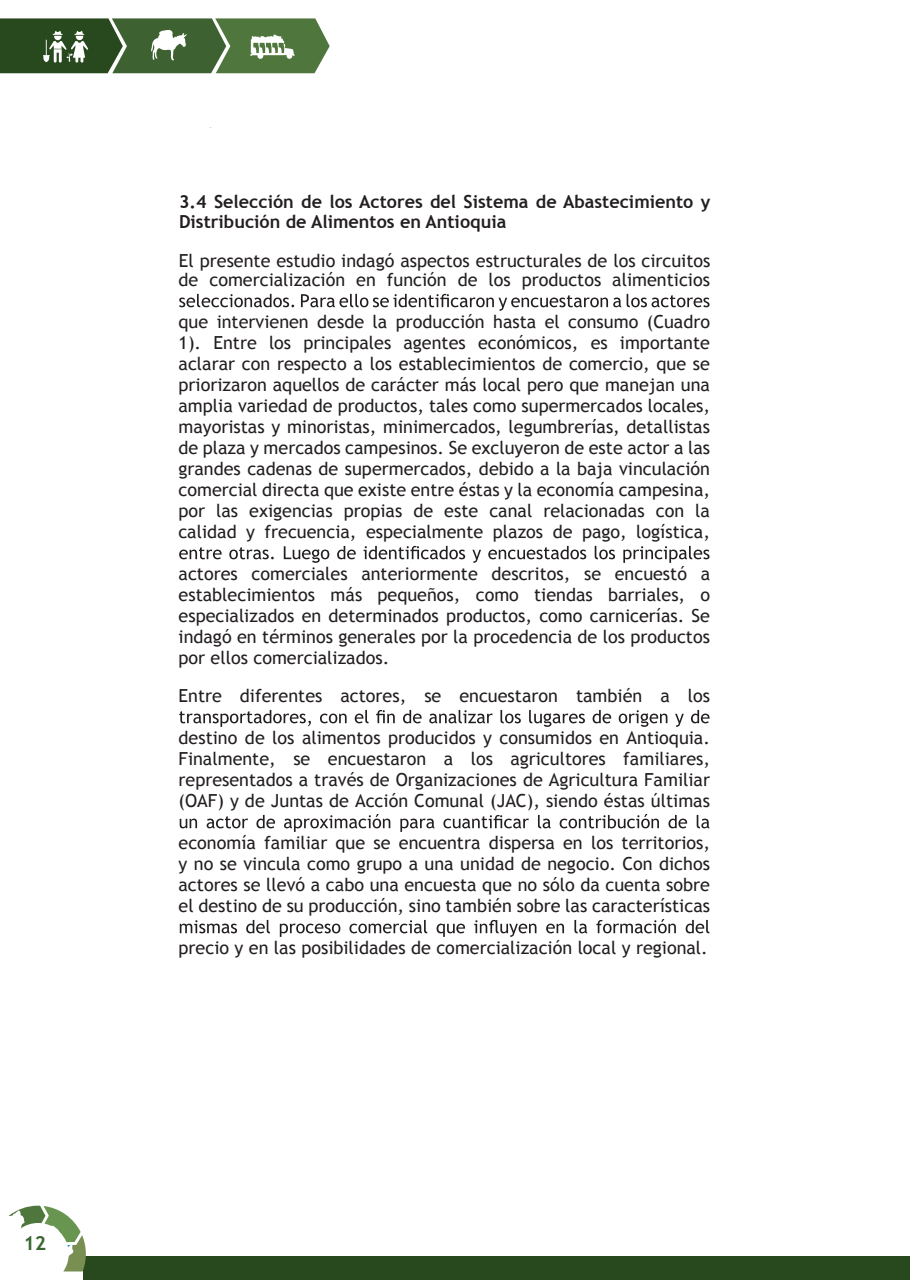
<style>
.page{position:relative;width:910px;height:1280px;background:#fff}
.page>*{position:absolute;margin:0;border:0;box-sizing:border-box;transform-origin:0 0}
.t1{font:700 19.5px "Trebuchet MS";color:#3a6631}
.t2{font:18px/21px "Trebuchet MS";color:#231f20;text-align:justify}
.t3{font:700 18px/19.8px "Trebuchet MS";color:#231f20}
</style>
<div class="page">
<div style="left:83px;top:1257px;width:818px;height:23px;background:#28481e"></div>
<svg style="left:0;top:18px;width:330px;height:55px;background:#56744a"></svg>
<svg style="left:8px;top:1206px;width:78px;height:65px"></svg>
<div style="left:901px;top:1257px;width:9px;height:23px;background:#28481e"></div>
<svg style="left:179px;top:294px;width:530px;height:17px"></svg>
<svg style="left:179px;top:546px;width:530px;height:17px"></svg>
<svg style="left:179px;top:710px;width:531px;height:17px"></svg>
<svg style="left:180px;top:814px;width:529px;height:18px"></svg>
<svg style="left:180px;top:919px;width:529px;height:18px"></svg>
<p class="t1" style="left:23px;top:1230px;width:24px">12</p>
<p class="t3" style="left:179px;top:192px;width:533px">3.4 Selección de los Actores del Sistema de Abastecimiento y<br>Distribución de Alimentos en Antioquia</p>
<p class="t2" style="left:179px;top:250px;width:533px">El presente estudio indagó aspectos estructurales de los circuitos</p>
<p class="t2" style="left:179px;top:269px;width:533px">de comercialización en función de los productos alimenticios</p>
<p class="t2" style="left:178px;top:311px;width:533px">que intervienen desde la producción hasta el consumo (Cuadro 1). Entre los principales agentes económicos, es importante aclarar con respecto a los establecimientos de comercio, que se priorizaron aquellos de carácter más local pero que manejan una amplia variedad de productos, tales como supermercados locales, mayoristas y minoristas, minimercados, legumbrerías, detallistas de plaza y mercados campesinos. Se excluyeron de este actor a las grandes cadenas de supermercados, debido a la baja vinculación comercial directa que existe entre éstas y la economía campesina, por las exigencias propias de este canal relacionadas con la calidad y frecuencia, especialmente plazos de pago, logística,</p>
<p class="t2" style="left:179px;top:563px;width:533px">actores comerciales anteriormente descritos, se encuestó a establecimientos más pequeños, como tiendas barriales, o especializados en determinados productos, como carnicerías. Se indagó en términos generales por la procedencia de los productos por ellos comercializados.</p>
<p class="t2" style="left:179px;top:686px;width:533px">Entre diferentes actores, se encuestaron también a los</p>
<p class="t2" style="left:179px;top:727px;width:533px">destino de los alimentos producidos y consumidos en Antioquia.<br>Finalmente, se encuestaron a los agricultores familiares, representados a través de Organizaciones de Agricultura Familiar (OAF) y de Juntas de Acción Comunal (JAC), siendo éstas últimas</p>
<p class="t2" style="left:179px;top:832px;width:533px">economía familiar que se encuentra dispersa en los territorios, y no se vincula como grupo a una unidad de negocio. Con dichos actores se llevó a cabo una encuesta que no sólo da cuenta sobre el destino de su producción, sino también sobre las características</p>
<p class="t2" style="left:179px;top:937px;width:531px">precio y en las posibilidades de comercialización local y regional.</p>
</div>
